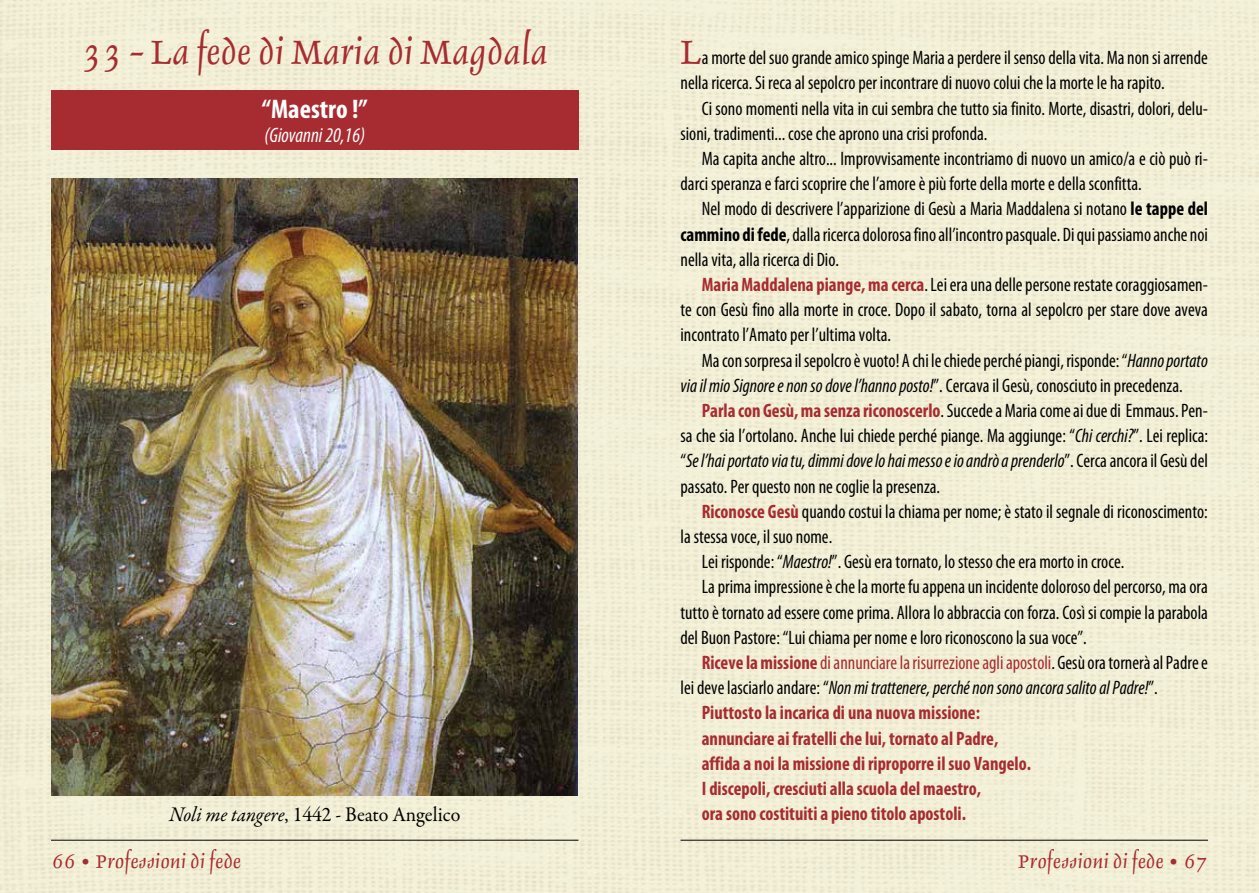
<style>
.page{position:relative;width:1259px;height:893px;background:#f2efd6}
.page>*{position:absolute;margin:0;border:0;box-sizing:border-box;transform-origin:0 0}
.t1{font:45px "Delphin I";color:#a72c31;scale:.95 1}
.t2{font:700 condensed 27px "Myriad Pro";color:#fff}
.t3{font:24.6px "Delphin I";color:#a72c31}
.t4{font:21px "Garamond Premr Pro";color:#000;scale:.95 1}
.t5{font:italic condensed 21px "Myriad Pro";color:#fff;scale:.95 1}
.t6{font:condensed 19.5px/25.2px "Myriad Pro";color:#000;scale:.95 1}
.t7{font:700 condensed 19.5px "Myriad Pro";color:#a72c31;scale:.95 1}
.t8{font:condensed 19.5px "Myriad Pro";color:#a72c31;scale:.95 1}
.t9{font:italic condensed 19.5px "Myriad Pro";color:#000;scale:.95 1}
.s1{font-style:italic}
.s2{font-weight:700}
.s3{font-weight:700;color:#a72c31}
.s4{color:#000}
.s5{font-style:normal}
</style>
<div class="page">
<hr style="left:51px;top:840px;width:527px;height:1px;background:#000">
<hr style="left:680px;top:840px;width:528px;height:1px;background:#000">
<div style="left:51px;top:90px;width:527px;height:60px;background:#a72c31"></div>
<img style="left:51px;top:179px;width:526px;height:616px">
<h1 class="t1" style="left:82px;top:29px;width:492px">33 - La fede di Maria di Magdala</h1>
<h2 class="t2" style="left:262px;top:94px;width:107px">“Maestro !”</h2>
<p class="t5" style="left:264px;top:124px;width:107px">(Giovanni 20,16)</p>
<p class="t4" style="left:169px;top:802px;width:308px"><span class="s1">Noli me tangere</span>, 1442 - Beato Angelico</p>
<h1 class="t1" style="left:680px;top:29px;width:24px">L</h1>
<p class="t6" style="left:680px;top:46px;width:556px;text-indent:21px">a morte del suo grande amico spinge Maria a perdere il senso della vita. Ma non si arrende nella ricerca. Si reca al sepolcro per incontrare di nuovo colui che la morte le ha rapito.</p>
<p class="t6" style="left:680px;top:96px;width:556px;text-indent:21px">Ci sono momenti nella vita in cui sembra che tutto sia finito. Morte, disastri, dolori, delu&shy;sioni, tradimenti... cose che aprono una crisi profonda.</p>
<p class="t6" style="left:680px;top:146px;width:556px;text-indent:21px">Ma capita anche altro... Improvvisamente incontriamo di nuovo un amico/a e ciò può ri&shy;darci speranza e farci scoprire che l’amore è più forte della morte e della sconfitta.</p>
<p class="t6" style="left:680px;top:197px;width:557px;text-align:justify;text-indent:21px">Nel modo di descrivere l’apparizione di Gesù a Maria Maddalena si notano <span class="s2">le tappe del cammino di fede</span>, dalla ricerca dolorosa fino all’incontro pasquale. Di qui passiamo anche noi nella vita, alla ricerca di Dio.</p>
<p class="t6" style="left:680px;top:272px;width:557px;text-align:justify;text-indent:21px"><span class="s3">Maria Maddalena piange, ma cerca</span>. Lei era una delle persone restate coraggiosamen&shy;te con Gesù fino alla morte in croce. Dopo il sabato, torna al sepolcro per stare dove aveva incontrato l’Amato per l’ultima volta.</p>
<p class="t6" style="left:680px;top:348px;width:556px;text-indent:21px">Ma con sorpresa il sepolcro è vuoto! A chi le chiede perché piangi, risponde: “<span class="s1">Hanno portato via il mio Signore e non so dove l’hanno posto!</span>”. Cercava il Gesù, conosciuto in precedenza.</p>
<p class="t6" style="left:680px;top:398px;width:557px;text-align:justify;text-indent:21px"><span class="s3">Parla con Gesù, ma senza riconoscerlo</span>. Succede a Maria come ai due di Emmaus. Pen&shy;sa che sia l’ortolano. Anche lui chiede perché piange. Ma aggiunge: “<span class="s1">Chi cerchi?</span>”. Lei replica: “<span class="s1">Se l’hai portato via tu, dimmi dove lo hai messo e io andrò a prenderlo</span>”. Cerca ancora il Gesù del passato. Per questo non ne coglie la presenza.</p>
<p class="t6" style="left:702px;top:499px;width:534px"><span class="s3">Riconosce Gesù</span> quando costui la chiama per nome; è stato il segnale di riconoscimento:</p>
<p class="t6" style="left:680px;top:524px;width:161px">la stessa voce, il suo nome.</p>
<p class="t6" style="left:702px;top:550px;width:446px">Lei risponde: “<span class="s1">Maestro!</span>”. Gesù era tornato, lo stesso che era morto in croce.</p>
<p class="t6" style="left:702px;top:575px;width:534px">La prima impressione è che la morte fu appena un incidente doloroso del percorso, ma ora</p>
<p class="t6" style="left:680px;top:600px;width:557px">tutto è tornato ad essere come prima. Allora lo abbraccia con forza. Così si compie la parabola</p>
<p class="t6" style="left:680px;top:625px;width:429px">del Buon Pastore: “Lui chiama per nome e loro riconoscono la sua voce”.</p>
<p class="t8" style="left:702px;top:652px;width:534px"><span class="s2">Riceve la missione</span> di annunciare la risurrezione agli apostoli<span class="s4">. Gesù ora tornerà al Padre e</span></p>
<p class="t9" style="left:680px;top:677px;width:504px"><span class="s5">lei deve lasciarlo andare: “</span>Non mi trattenere, perché non sono ancora salito al Padre!<span class="s5">”.</span></p>
<p class="t7" style="left:702px;top:702px;width:294px">Piuttosto la incarica di una nuova missione:</p>
<p class="t7" style="left:702px;top:727px;width:314px">annunciare ai fratelli che lui, tornato al Padre,</p>
<p class="t7" style="left:702px;top:753px;width:348px">affida a noi la missione di riproporre il suo Vangelo.</p>
<p class="t7" style="left:702px;top:778px;width:295px">I discepoli, cresciuti alla scuola del maestro,</p>
<p class="t7" style="left:702px;top:803px;width:279px">ora sono costituiti a pieno titolo apostoli.</p>
<p class="t3" style="left:52px;top:849px;width:191px">66 • Professioni di fede</p>
<p class="t3" style="left:1018px;top:849px;width:191px">Professioni di fede • 67</p>
</div>
